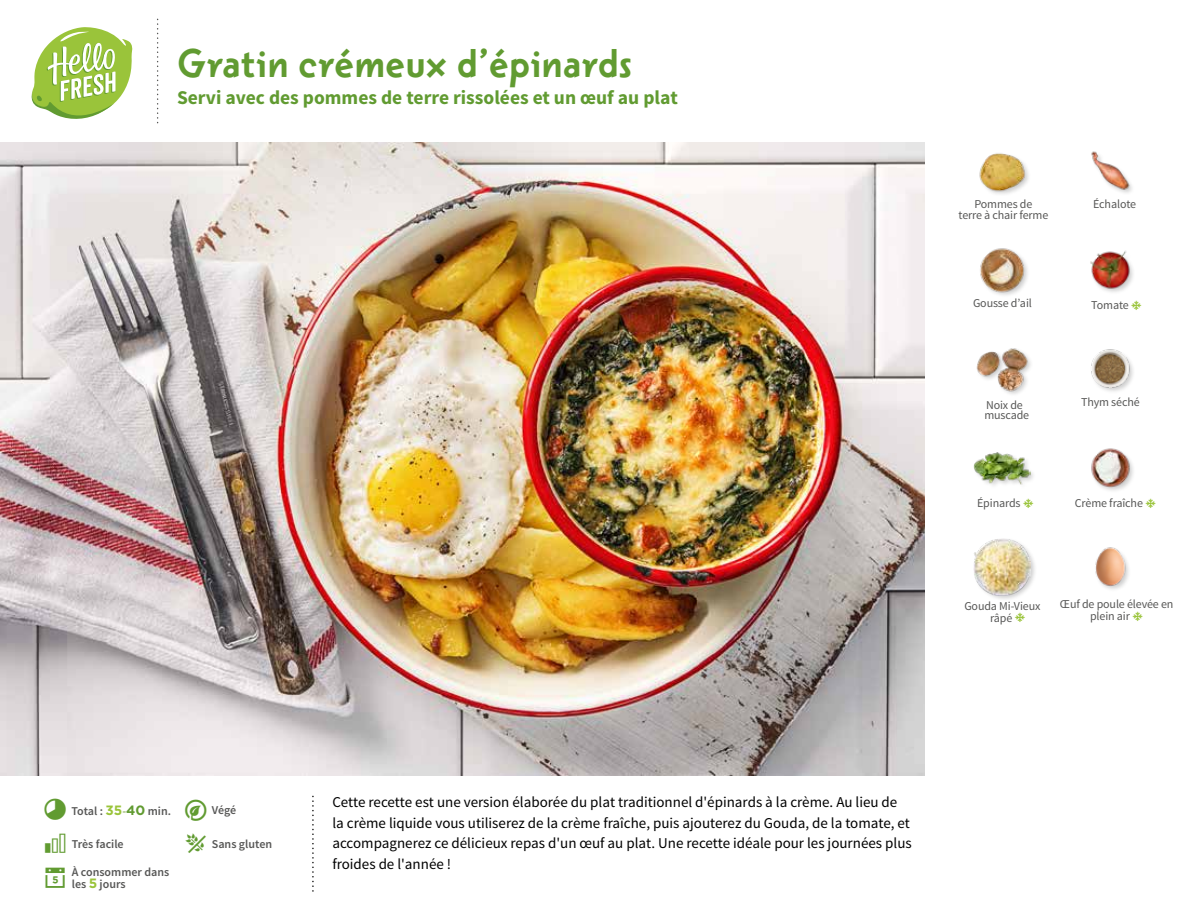
<style>
.page{position:relative;width:1188px;height:918px;background:#fff}
.page>*{position:absolute;margin:0;border:0;box-sizing:border-box;transform-origin:0 0}
.t1{font:700 42px "Instanter OT";color:#619b31}
.t2{font:700 19.5px "Source Sans Pro";color:#619b31}
.t3{font:15px/20.5px "Source Sans Pro";color:#000}
.t4{font:12px/12px "Source Sans Pro";letter-spacing:-.01em;color:#575756}
.t5{font:600 12px/12.9px "Source Sans Pro";color:#575756}
.s1{font-family:"Gotham";font-weight:700;font-size:13.5px;color:#9ac43a}
.s2{color:#87ac54}
.s3{font-family:"Gotham";font-weight:700;font-size:13.5px;color:#619b31}
.s4{color:#619b31}
</style>
<div class="page">
<svg style="left:31px;top:27px;width:102px;height:92px"></svg>
<img style="left:0;top:142px;width:925px;height:634px">
<img style="left:1091px;top:151px;width:41px;height:42px">
<img style="left:1091px;top:349px;width:42px;height:43px">
<img style="left:1091px;top:448px;width:42px;height:43px">
<img style="left:1095px;top:547px;width:34px;height:43px">
<img style="left:979px;top:153px;width:50px;height:41px">
<img style="left:976px;top:348px;width:54px;height:46px">
<div style="left:973px;top:451px;width:64px;height:40px;background:#000;opacity:.2"></div>
<img style="left:973px;top:451px;width:57px;height:40px">
<div style="left:972px;top:537px;width:65px;height:65px;background:#000;opacity:.2"></div>
<img style="left:973px;top:538px;width:57px;height:57px">
<img style="left:980px;top:248px;width:48px;height:47px">
<img style="left:1090px;top:250px;width:43px;height:42px">
<h1 class="t1" style="left:177px;top:39px;width:457px">Gratin crémeux d’épinards</h1>
<h2 class="t2" style="left:177px;top:85px;width:502px">Servi avec des pommes de terre rissolées et un œuf au plat</h2>
<p class="t4" style="left:974px;top:199px;width:60px">Pommes de</p>
<p class="t4" style="left:1093px;top:198px;width:45px">Échalote</p>
<p class="t4" style="left:959px;top:209px;width:91px">terre à chair ferme</p>
<p class="t4" style="left:973px;top:298px;width:60px">Gousse d’ail</p>
<p class="t4" style="left:1091px;top:299px;width:39px">Tomate</p>
<p class="t4" style="left:986px;top:399px;width:38px">Noix de</p>
<p class="t4" style="left:1081px;top:396px;width:60px">Thym séché</p>
<p class="t4" style="left:984px;top:409px;width:46px">muscade</p>
<p class="t4" style="left:977px;top:497px;width:45px">Épinards</p>
<p class="t4" style="left:1075px;top:497px;width:70px">Crème fraîche</p>
<p class="t4" style="left:964px;top:600px;width:78px;text-align:center">Gouda Mi-Vieux râpé</p>
<p class="t4" style="left:1090px;top:599px;width:85px;text-indent:-30px">Œuf de poule élevée en plein air</p>
<p class="t5" style="left:71px;top:805px;width:166px">Total : <span class="s1">35</span><span class="s2">-</span><span class="s3">40</span> min. <span class="s4">❖</span> Végé</p>
<p class="t5" style="left:72px;top:838px;width:53px">Très facile</p>
<p class="t5" style="left:212px;top:838px;width:62px">Sans gluten</p>
<p class="t5" style="left:72px;top:865px;width:99px">À consommer dans les <span class="s1">5</span> jours</p>
<p class="t3" style="left:332px;top:792px;width:581px">Cette recette est une version élaborée du plat traditionnel d'épinards à la crème. Au lieu de la crème liquide vous utiliserez de la crème fraîche, puis ajouterez du Gouda, de la tomate, et accompagnerez ce délicieux repas d'un œuf au plat. Une recette idéale pour les journées plus froides de l'année !</p>
</div>
